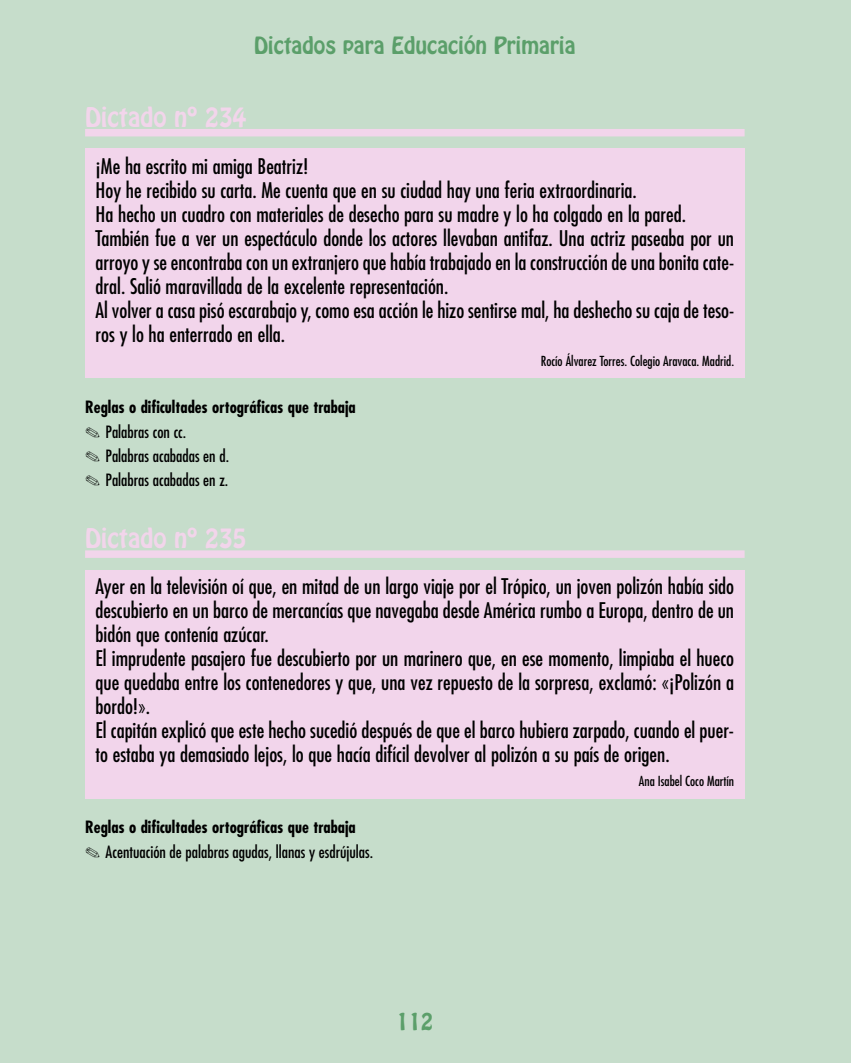
<style>
.page{position:relative;width:851px;height:1063px;background:#fff}
.page>*{position:absolute;margin:0;border:0;box-sizing:border-box;transform-origin:0 0}
.t1{font:24px "Hobo Std";color:#f2d5eb}
.t2{font:condensed 21px/24px "Futura Std";color:#000}
.t3{font:21px "Hobo Std";color:#5b9f6a}
.t4{font:condensed 16.5px/24.5px "Futura Std";color:#000}
.t5{font:condensed 13.5px "Futura Std";color:#000}
.s1{font-weight:700}
</style>
<div class="page">
<div style="left:0;top:0;width:850px;height:1063px;background:#c6ddcb"></div>
<div style="left:85px;top:129px;width:659px;height:7px;background:#f2d5eb"></div>
<div style="left:85px;top:148px;width:659px;height:230px;background:#f2d5eb"></div>
<div style="left:85px;top:550px;width:659px;height:8px;background:#f2d5eb"></div>
<div style="left:85px;top:570px;width:659px;height:228px;background:#f2d5eb"></div>
<p class="t3" style="left:254px;top:37px;width:323px">Dictados para Educación Primaria</p>
<p class="t1" style="left:85px;top:107px;width:163px">Dictado nº 234</p>
<p class="t2" style="left:96px;top:155px;width:640px">¡Me ha escrito mi amiga Beatriz!<br>Hoy he recibido su carta. Me cuenta que en su ciudad hay una feria extraordinaria.<br>Ha hecho un cuadro con materiales de desecho para su madre y lo ha colgado en la pared.<br>También fue a ver un espectáculo donde los actores llevaban antifaz. Una actriz paseaba por un arroyo y se encontraba con un extranjero que había trabajado en la construcción de una bonita cate&shy;dral. Salió maravillada de la excelente representación.<br>Al volver a casa pisó escarabajo y, como esa acción le hizo sentirse mal, ha deshecho su caja de teso&shy;ros y lo ha enterrado en ella.</p>
<p class="t5" style="left:540px;top:355px;width:195px">Rocío Álvarez Torres. Colegio Aravaca. Madrid.</p>
<p class="t4" style="left:85px;top:395px;width:272px"><span class="s1">Reglas o dificultades ortográficas que trabaja </span>✎ Palabras con cc.<br>✎ Palabras acabadas en d.<br>✎ Palabras acabadas en z.</p>
<p class="t1" style="left:85px;top:528px;width:163px">Dictado nº 235</p>
<p class="t2" style="left:96px;top:575px;width:640px">Ayer en la televisión oí que, en mitad de un largo viaje por el Trópico, un joven polizón había sido descubierto en un barco de mercancías que navegaba desde América rumbo a Europa, dentro de un bidón que contenía azúcar.<br>El imprudente pasajero fue descubierto por un marinero que, en ese momento, limpiaba el hueco que quedaba entre los contenedores y que, una vez repuesto de la sorpresa, exclamó: «¡Polizón a bordo!».<br>El capitán explicó que este hecho sucedió después de que el barco hubiera zarpado, cuando el puer&shy;to estaba ya demasiado lejos, lo que hacía difícil devolver al polizón a su país de origen.</p>
<p class="t5" style="left:638px;top:775px;width:97px">Ana Isabel Coco Martín</p>
<p class="t4" style="left:85px;top:816px;width:289px"><span class="s1">Reglas o dificultades ortográficas que trabaja </span>✎ Acentuación de palabras agudas, llanas y esdrújulas.</p>
<p class="t3" style="left:396px;top:1012px;width:38px">112</p>
</div>
